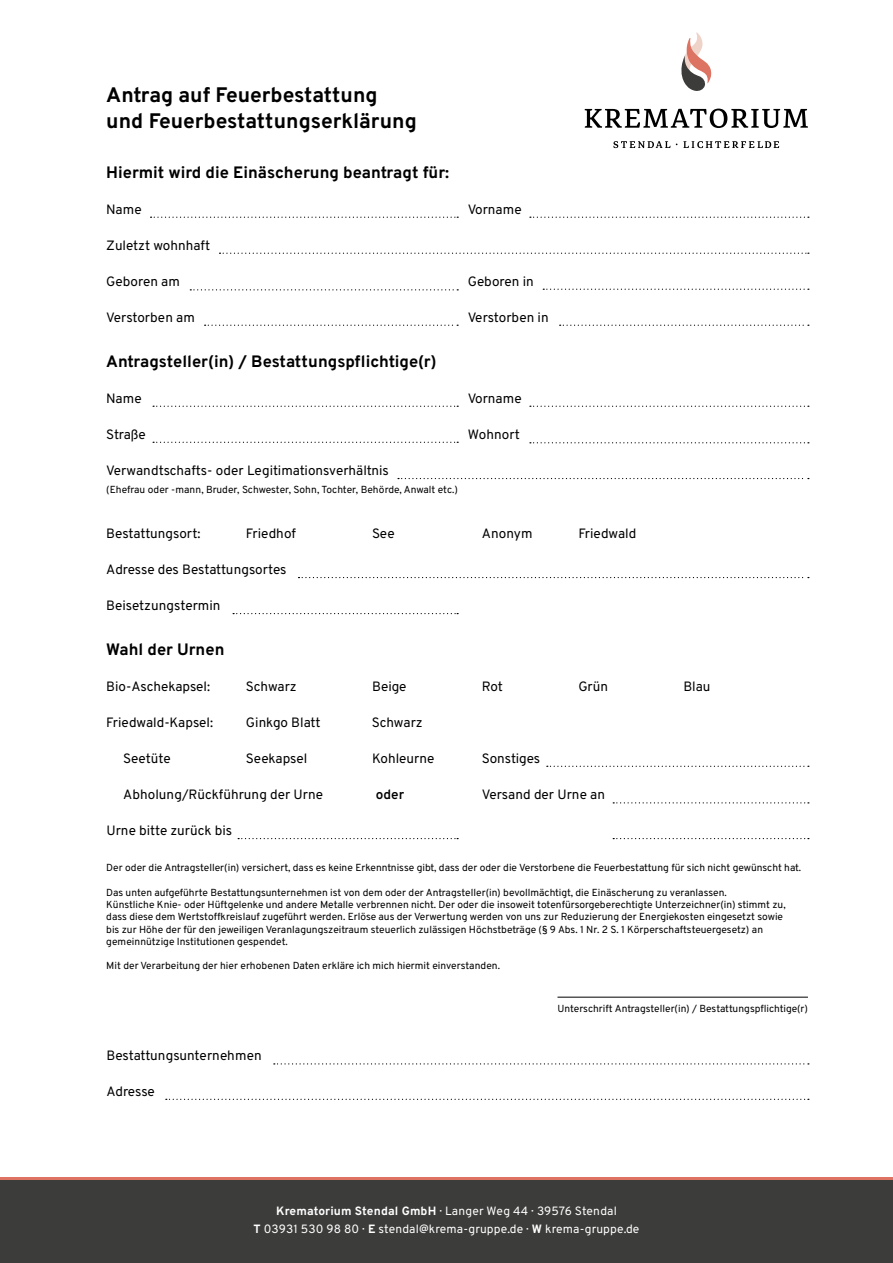
<style>
.page{position:relative;width:893px;height:1263px;background:#fff}
.page>*{position:absolute;margin:0;border:0;box-sizing:border-box;transform-origin:0 0}
.t1{font:700 21px/25.2px "Overpass";color:#000}
.t2{font:700 16.5px "Overpass";color:#000}
.t3{font:13.5px "Overpass";color:#000}
.t4{font:600 13.5px "Overpass";color:#000}
.t5{font:12px/18px "Overpass";letter-spacing:.01em;color:#fff;text-align:center}
.t6{font:10.2px/12.3px "Overpass";color:#000}
.s1{font-weight:700}
</style>
<div class="page">
<div style="left:0;top:1177px;width:893px;height:86px;background:#3c3c3b"></div>
<hr style="left:557px;top:997px;width:251px;height:1px;background:#000">
<svg style="left:530px;top:217px;width:279px;height:1px"></svg>
<svg style="left:543px;top:289px;width:266px;height:1px"></svg>
<svg style="left:560px;top:325px;width:249px;height:1px"></svg>
<svg style="left:205px;top:325px;width:253px;height:1px"></svg>
<svg style="left:151px;top:217px;width:307px;height:1px"></svg>
<svg style="left:190px;top:289px;width:268px;height:1px"></svg>
<svg style="left:153px;top:406px;width:305px;height:1px"></svg>
<svg style="left:530px;top:406px;width:279px;height:1px"></svg>
<svg style="left:530px;top:442px;width:279px;height:1px"></svg>
<svg style="left:398px;top:478px;width:411px;height:1px"></svg>
<svg style="left:298px;top:577px;width:511px;height:1px"></svg>
<svg style="left:547px;top:766px;width:262px;height:1px"></svg>
<svg style="left:613px;top:802px;width:196px;height:1px"></svg>
<svg style="left:613px;top:838px;width:196px;height:1px"></svg>
<svg style="left:233px;top:613px;width:225px;height:1px"></svg>
<svg style="left:238px;top:838px;width:220px;height:1px"></svg>
<svg style="left:274px;top:1063px;width:535px;height:1px"></svg>
<svg style="left:166px;top:1099px;width:643px;height:1px"></svg>
<svg style="left:153px;top:442px;width:305px;height:1px"></svg>
<svg style="left:220px;top:253px;width:589px;height:1px"></svg>
<svg style="left:585px;top:109px;width:223px;height:19px"></svg>
<svg style="left:681px;top:32px;width:30px;height:59px"></svg>
<svg style="left:613px;top:141px;width:57px;height:7px"></svg>
<svg style="left:683px;top:141px;width:96px;height:7px"></svg>
<h1 class="t1" style="left:106px;top:82px;width:312px">Antrag auf Feuerbestattung und Feuerbestattungserklärung</h1>
<h2 class="t2" style="left:106px;top:159px;width:344px">Hiermit wird die Einäscherung beantragt für:</h2>
<h3 class="t3" style="left:106px;top:199px;width:37px">Name</h3>
<h3 class="t3" style="left:106px;top:235px;width:105px">Zuletzt wohnhaft</h3>
<h3 class="t3" style="left:106px;top:271px;width:75px">Geboren am</h3>
<h3 class="t3" style="left:106px;top:307px;width:90px">Verstorben am</h3>
<h3 class="t3" style="left:468px;top:199px;width:56px">Vorname</h3>
<h3 class="t3" style="left:468px;top:271px;width:67px">Geboren in</h3>
<h3 class="t3" style="left:468px;top:307px;width:82px">Verstorben in</h3>
<h2 class="t2" style="left:106px;top:348px;width:332px">Antragsteller(in) / Bestattungspflichtige(r)</h2>
<h3 class="t3" style="left:106px;top:388px;width:37px">Name</h3>
<h3 class="t3" style="left:106px;top:424px;width:41px">Straße</h3>
<h3 class="t3" style="left:106px;top:460px;width:284px">Verwandtschafts- oder Legitimationsverhältnis</h3>
<p class="t6" style="left:106px;top:483px;width:353px">(Ehefrau oder -mann, Bruder, Schwester, Sohn, Tochter, Behörde, Anwalt etc.)</p>
<h3 class="t3" style="left:468px;top:388px;width:56px">Vorname</h3>
<h3 class="t3" style="left:468px;top:424px;width:54px">Wohnort</h3>
<h3 class="t3" style="left:106px;top:523px;width:96px">Bestattungsort:</h3>
<h3 class="t3" style="left:106px;top:559px;width:182px">Adresse des Bestattungsortes</h3>
<h3 class="t3" style="left:106px;top:595px;width:116px">Beisetzungstermin</h3>
<h3 class="t3" style="left:246px;top:523px;width:51px">Friedhof</h3>
<h3 class="t3" style="left:372px;top:523px;width:24px">See</h3>
<h3 class="t3" style="left:482px;top:523px;width:52px">Anonym</h3>
<h3 class="t3" style="left:578px;top:523px;width:60px">Friedwald</h3>
<h2 class="t2" style="left:106px;top:636px;width:120px">Wahl der Urnen</h2>
<h3 class="t3" style="left:106px;top:676px;width:105px">Bio-Aschekapsel:</h3>
<h3 class="t3" style="left:683px;top:676px;width:29px">Blau</h3>
<h3 class="t3" style="left:372px;top:712px;width:52px">Schwarz</h3>
<h3 class="t3" style="left:246px;top:676px;width:52px">Schwarz</h3>
<h3 class="t3" style="left:372px;top:676px;width:36px">Beige</h3>
<h3 class="t3" style="left:482px;top:676px;width:23px">Rot</h3>
<h3 class="t3" style="left:578px;top:676px;width:31px">Grün</h3>
<h3 class="t3" style="left:106px;top:712px;width:108px">Friedwald-Kapsel:</h3>
<h3 class="t3" style="left:123px;top:748px;width:49px">Seetüte</h3>
<h3 class="t3" style="left:123px;top:784px;width:201px">Abholung/Rückführung der Urne</h3>
<h3 class="t3" style="left:482px;top:784px;width:125px">Versand der Urne an</h3>
<h3 class="t3" style="left:106px;top:820px;width:127px">Urne bitte zurück bis</h3>
<h3 class="t3" style="left:246px;top:712px;width:76px">Ginkgo Blatt</h3>
<h3 class="t3" style="left:246px;top:748px;width:63px">Seekapsel</h3>
<h3 class="t3" style="left:372px;top:748px;width:64px">Kohleurne</h3>
<h3 class="t3" style="left:482px;top:748px;width:60px">Sonstiges</h3>
<h3 class="t4" style="left:376px;top:784px;width:30px">oder</h3>
<p class="t6" style="left:106px;top:861px;width:696px">Der oder die Antragsteller(in) versichert, dass es keine Erkenntnisse gibt, dass der oder die Verstorbene die Feuerbestattung für sich nicht gewünscht hat.</p>
<p class="t6" style="left:106px;top:886px;width:681px">Das unten aufgeführte Bestattungsunternehmen ist von dem oder der Antragsteller(in) bevollmächtigt, die Einäscherung zu veranlassen.<br>Künstliche Knie- oder Hüftgelenke und andere Metalle verbrennen nicht. Der oder die insoweit totenfürsorgeberechtigte Unterzeichner(in) stimmt zu, dass diese dem Wertstoffkreislauf zugeführt werden. Erlöse aus der Verwertung werden von uns zur Reduzierung der Energiekosten eingesetzt sowie bis zur Höhe der für den jeweiligen Veranlagungszeitraum steuerlich zulässigen Höchstbeträge (§ 9 Abs. 1 Nr. 2 S. 1 Körperschaftsteuergesetz) an gemeinnützige Institutionen gespendet.</p>
<p class="t6" style="left:106px;top:959px;width:395px">Mit der Verarbeitung der hier erhobenen Daten erkläre ich mich hiermit einverstanden.</p>
<h3 class="t3" style="left:106px;top:1045px;width:157px">Bestattungsunternehmen</h3>
<h3 class="t3" style="left:106px;top:1081px;width:50px">Adresse</h3>
<p class="t6" style="left:557px;top:1002px;width:252px">Unterschrift Antragsteller(in) / Bestattungspflichtige(r)</p>
<p class="t5" style="left:254px;top:1201px;width:387px"><span class="s1">Krematorium Stendal GmbH</span> · Langer Weg 44 · 39576 Stendal<br><span class="s1">T</span> 03931 530 98 80 · <span class="s1">E</span> stendal@krema-gruppe.de · <span class="s1">W</span> krema-gruppe.de</p>
</div>
